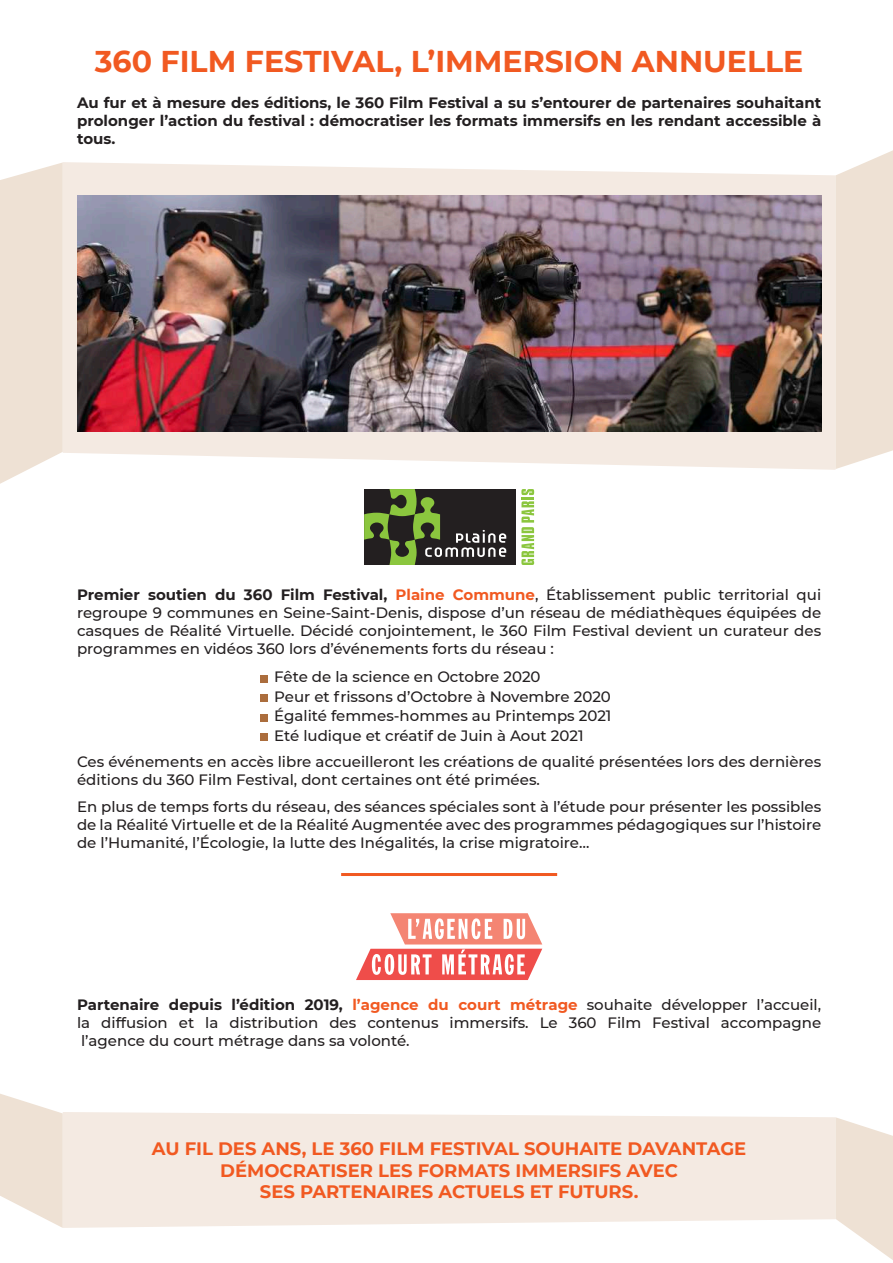
<style>
.page{position:relative;width:893px;height:1263px;background:#fff}
.page>*{position:absolute;margin:0;border:0;box-sizing:border-box;transform-origin:0 0}
.t1{font:700 30px "Montserrat";color:#f15921}
.t2{font:700 18px/21.6px "Montserrat";color:#f15921;text-align:center}
.t3{font:500 15px/18px "Montserrat";color:#231f20;text-align:justify}
.t4{font:700 15px/18px "Montserrat";color:#231f20;text-align:justify}
.s1{font-weight:700}
.s2{font-weight:700;color:#f15921}
</style>
<div class="page">
<div style="left:63px;top:1112px;width:773px;height:116px;background:#f4eae2"></div>
<svg style="left:63px;top:162px;width:773px;height:308px;fill:#f4eae2"></svg>
<svg style="left:0;top:1094px;width:63px;height:134px"></svg>
<svg style="left:0;top:162px;width:63px;height:322px"></svg>
<svg style="left:836px;top:1117px;width:57px;height:143px"></svg>
<svg style="left:836px;top:150px;width:57px;height:319px"></svg>
<div style="left:260px;top:675px;width:7px;height:7px;background:#ab6d3d"></div>
<div style="left:260px;top:694px;width:7px;height:8px;background:#ab6d3d"></div>
<div style="left:260px;top:714px;width:7px;height:7px;background:#ab6d3d"></div>
<div style="left:260px;top:733px;width:7px;height:8px;background:#ab6d3d"></div>
<div style="left:364px;top:489px;width:152px;height:76px;background:#231f20"></div>
<svg style="left:521px;top:489px;width:13px;height:76px"></svg>
<svg style="left:364px;top:489px;width:142px;height:76px"></svg>
<svg style="left:356px;top:913px;width:186px;height:67px"></svg>
<hr style="left:341px;top:873px;width:216px;height:3px;background:#f15921">
<img style="left:77px;top:196px;width:744px;height:236px">
<h1 class="t1" style="left:95px;top:39px;width:710px">360 FILM FESTIVAL, L’IMMERSION ANNUELLE</h1>
<p class="t4" style="left:77px;top:92px;width:746px">Au fur et à mesure des éditions, le 360 Film Festival a su s’entourer de partenaires souhaitant prolonger l’action du festival : démocratiser les formats immersifs en les rendant accessible à tous.</p>
<p class="t3" style="left:77px;top:585px;width:746px"><span class="s1">Premier soutien du 360 Film Festival,</span> <span class="s2">Plaine Commune</span>, Établissement public territorial qui regroupe 9 communes en Seine-Saint-Denis, dispose d’un réseau de médiathèques équipées de casques de Réalité Virtuelle. Décidé conjointement, le 360 Film Festival devient un curateur des programmes en vidéos 360 lors d’événements forts du réseau :</p>
<p class="t3" style="left:274px;top:667px;width:339px;line-height:19.5px;text-align:left">Fête de la science en Octobre 2020<br>Peur et frissons d’Octobre à Novembre 2020<br>Égalité femmes-hommes au Printemps 2021<br>Eté ludique et créatif de Juin à Aout 2021</p>
<p class="t3" style="left:77px;top:752px;width:746px">Ces événements en accès libre accueilleront les créations de qualité présentées lors des dernières éditions du 360 Film Festival, dont certaines ont été primées.</p>
<p class="t3" style="left:77px;top:797px;width:746px">En plus de temps forts du réseau, des séances spéciales sont à l’étude pour présenter les possibles de la Réalité Virtuelle et de la Réalité Augmentée avec des programmes pédagogiques sur l’histoire de l’Humanité, l’Écologie, la lutte des Inégalités, la crise migratoire…</p>
<p class="t3" style="left:77px;top:995px;width:746px"><span class="s1">Partenaire depuis l’édition 2019,</span> <span class="s2">l’agence du court métrage</span> souhaite développer l’accueil, la diffusion et la distribution des contenus immersifs. Le 360 Film Festival accompagne l’agence du court métrage dans sa volonté.</p>
<p class="t2" style="left:152px;top:1137px;width:596px">AU FIL DES ANS, LE 360 FILM FESTIVAL SOUHAITE DAVANTAGE<br>DÉMOCRATISER LES FORMATS IMMERSIFS AVEC<br>SES PARTENAIRES ACTUELS ET FUTURS.</p>
</div>
